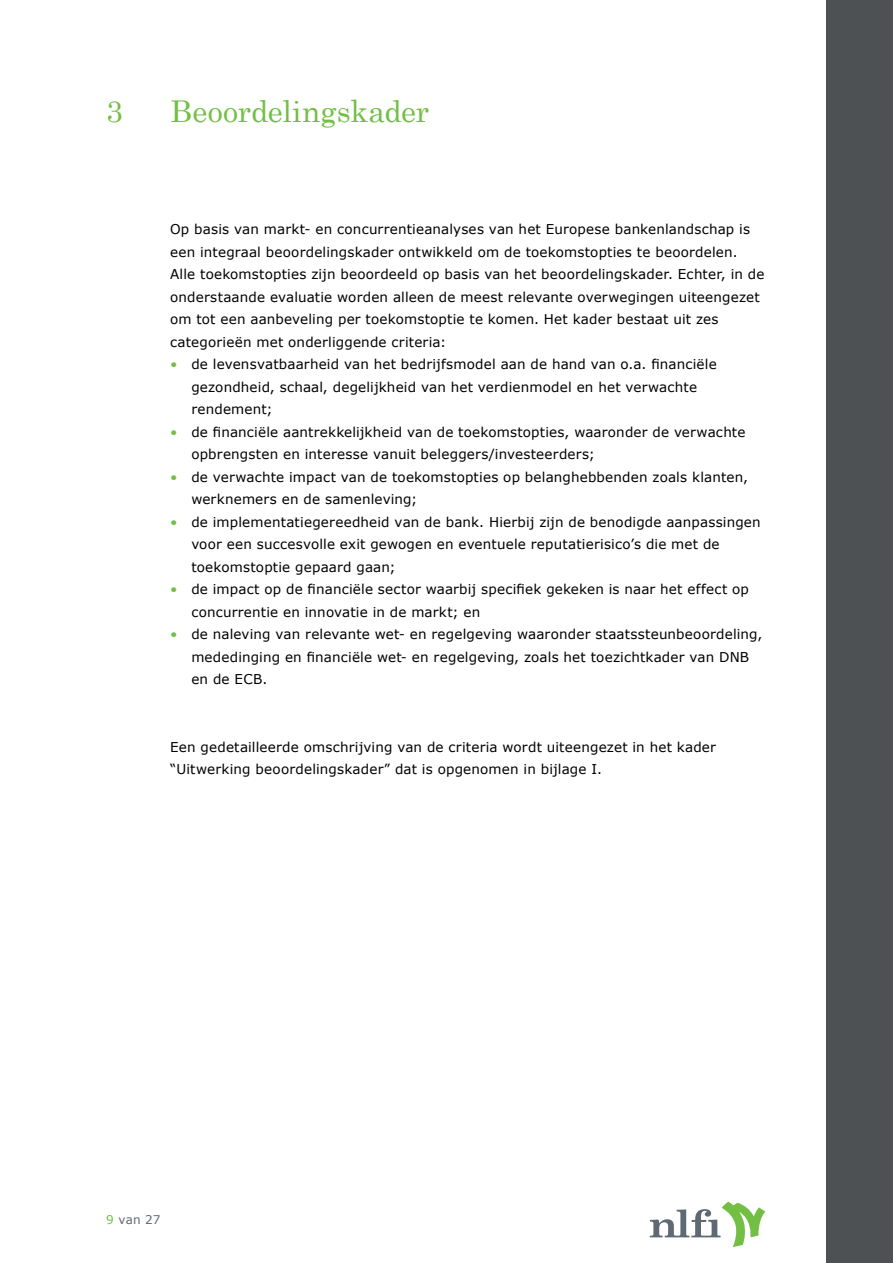
<style>
.page{position:relative;width:893px;height:1263px;background:#fff}
.page>*{position:absolute;margin:0;border:0;box-sizing:border-box;transform-origin:0 0}
.t1{font:30px "Century Schoolbook";color:#72bf44}
.t2{font:13.5px/22.5px "Verdana";letter-spacing:.01em;color:#000}
.t3{font:12px "Verdana";color:#5e6973}
.s1{color:#72bf44}
</style>
<div class="page">
<div style="left:826px;top:0;width:67px;height:1263px;background:#4e5153"></div>
<svg style="left:650px;top:1201px;width:115px;height:46px"></svg>
<h1 class="t1" style="left:106px;top:92px;width:18px">3</h1>
<h1 class="t1" style="left:170px;top:92px;width:261px">Beoordelingskader</h1>
<p class="t2" style="left:170px;top:218px;width:596px">Op basis van markt- en concurrentieanalyses van het Europese bankenlandschap is een integraal beoordelingskader ontwikkeld om de toekomstopties te beoordelen.<br>Alle toekomstopties zijn beoordeeld op basis van het beoordelingskader. Echter, in de onderstaande evaluatie worden alleen de meest relevante overwegingen uiteengezet om tot een aanbeveling per toekomstoptie te komen. Het kader bestaat uit zes categorieën met onderliggende criteria:</p>
<p class="t2" style="left:191px;top:353px;width:527px;text-indent:-21px"><span class="s1">•</span> de levensvatbaarheid van het bedrijfsmodel aan de hand van o.a. financiële gezondheid, schaal, degelijkheid van het verdienmodel en het verwachte rendement;</p>
<p class="t2" style="left:191px;top:421px;width:556px;text-indent:-21px"><span class="s1">•</span> de financiële aantrekkelijkheid van de toekomstopties, waaronder de verwachte opbrengsten en interesse vanuit beleggers/investeerders;</p>
<p class="t2" style="left:191px;top:466px;width:558px;text-indent:-21px"><span class="s1">•</span> de verwachte impact van de toekomstopties op belanghebbenden zoals klanten, werknemers en de samenleving;</p>
<p class="t2" style="left:191px;top:511px;width:571px;text-indent:-21px"><span class="s1">•</span> de implementatiegereedheid van de bank. Hierbij zijn de benodigde aanpassingen voor een succesvolle exit gewogen en eventuele reputatierisico’s die met de toekomstoptie gepaard gaan;</p>
<p class="t2" style="left:191px;top:578px;width:559px;text-indent:-21px"><span class="s1">•</span> de impact op de financiële sector waarbij specifiek gekeken is naar het effect op concurrentie en innovatie in de markt; en</p>
<p class="t2" style="left:191px;top:623px;width:572px;text-indent:-21px"><span class="s1">•</span> de naleving van relevante wet- en regelgeving waaronder staatssteunbeoordeling, mededinging en financiële wet- en regelgeving, zoals het toezichtkader van DNB en de ECB.</p>
<p class="t2" style="left:170px;top:736px;width:547px">Een gedetailleerde omschrijving van de criteria wordt uiteengezet in het kader “Uitwerking beoordelingskader” dat is opgenomen in bijlage I.</p>
<p class="t3" style="left:106px;top:1212px;width:56px"><span class="s1">9</span> van 27</p>
</div>
